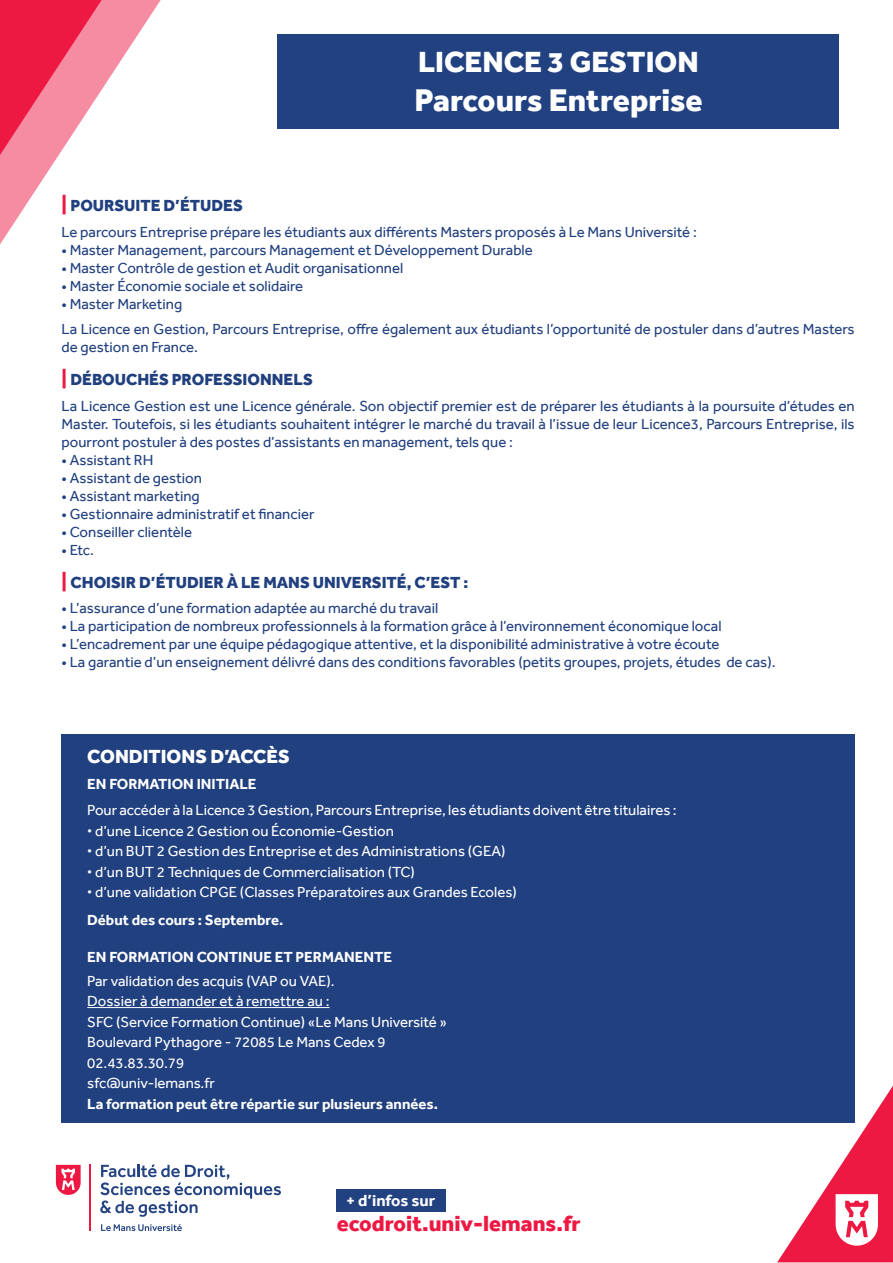
<style>
.page{position:relative;width:893px;height:1263px;background:#fff}
.page>*{position:absolute;margin:0;border:0;box-sizing:border-box;transform-origin:0 0}
.t1{font:800 32.25px "Effra";color:#fff}
.t2{font:800 30px "Effra";color:#fff}
.t3{font:800 22.5px "Effra";color:#ed1943}
.t4{font:800 19.5px "Effra";color:#fff}
.t5{font:800 16.5px "Effra";color:#21407f}
.t6{font:700 16.5px "Effra";color:#fff}
.t7{font:15px/18px "Effra";color:#21407f}
.t8{font:15px "Effra";color:#fff}
.t9{font:700 15px "Effra";color:#fff}
.s1{font-size:19.5px;color:#ed1943}
.s2{font-weight:300}
</style>
<div class="page">
<div style="left:62px;top:734px;width:793px;height:389px;background:#21407f"></div>
<hr style="left:87px;top:1007px;width:242px;height:1px;background:#fff">
<svg style="left:100px;top:1164px;width:181px;height:53px"></svg>
<hr style="left:90px;top:1165px;width:1px;height:66px;background:#ed1943">
<svg style="left:56px;top:1165px;width:25px;height:30px"></svg>
<svg style="left:101px;top:1224px;width:81px;height:7px"></svg>
<svg style="left:0;top:0;width:161px;height:244px"></svg>
<svg style="left:0;top:0;width:102px;height:155px;background:#f25b79"></svg>
<svg style="left:777px;top:1086px;width:116px;height:176px"></svg>
<div style="left:278px;top:34px;width:561px;height:94px;background:#224181"></div>
<div style="left:337px;top:1189px;width:109px;height:22px;background:#224181"></div>
<p class="t2" style="left:418px;top:44px;width:282px">LICENCE 3 GESTION</p>
<p class="t1" style="left:414px;top:81px;width:290px">Parcours Entreprise</p>
<p class="t5" style="left:62px;top:196px;width:183px"><span class="s1">|</span> POURSUITE D’ÉTUDES</p>
<p class="t7" style="left:62px;top:222px;width:637px">Le parcours Entreprise prépare les étudiants aux différents Masters proposés à Le Mans Université :</p>
<p class="t7" style="left:62px;top:240px;width:473px">• Master Management, parcours Management et Développement Durable</p>
<p class="t7" style="left:62px;top:258px;width:343px">• Master Contrôle de gestion et Audit organisationnel</p>
<p class="t7" style="left:62px;top:276px;width:243px">• Master Économie sociale et solidaire</p>
<p class="t7" style="left:62px;top:294px;width:122px">• Master Marketing</p>
<p class="t7" style="left:62px;top:320px;width:795px">La Licence en Gestion, Parcours Entreprise, offre également aux étudiants l’opportunité de postuler dans d’autres Masters de gestion en France.</p>
<p class="t5" style="left:62px;top:370px;width:253px"><span class="s1">|</span> DÉBOUCHÉS PROFESSIONNELS</p>
<p class="t7" style="left:62px;top:396px;width:795px;text-align:justify">La Licence Gestion est une Licence générale. Son objectif premier est de préparer les étudiants à la poursuite d’études en Master. Toutefois, si les étudiants souhaitent intégrer le marché du travail à l’issue de leur Licence3, Parcours Entreprise, ils pourront postuler à des postes d’assistants en management, tels que :</p>
<p class="t7" style="left:62px;top:450px;width:93px">• Assistant RH</p>
<p class="t7" style="left:62px;top:468px;width:142px">• Assistant de gestion</p>
<p class="t7" style="left:62px;top:486px;width:140px">• Assistant marketing</p>
<p class="t7" style="left:62px;top:504px;width:255px">• Gestionnaire administratif et financier</p>
<p class="t7" style="left:62px;top:522px;width:132px">• Conseiller clientèle</p>
<p class="t7" style="left:62px;top:540px;width:34px">• Etc.</p>
<p class="t5" style="left:62px;top:572px;width:408px"><span class="s1">|</span> CHOISIR D’ÉTUDIER À LE MANS UNIVERSITÉ, C’EST :</p>
<p class="t7" style="left:62px;top:599px;width:378px">• L’assurance d’une formation adaptée au marché du travail</p>
<p class="t7" style="left:62px;top:617px;width:661px">• La participation de nombreux professionnels à la formation grâce à l’environnement économique local</p>
<p class="t7" style="left:62px;top:635px;width:659px">• L’encadrement par une équipe pédagogique attentive, et la disponibilité administrative à votre écoute</p>
<p class="t7" style="left:62px;top:653px;width:715px">• La garantie d’un enseignement délivré dans des conditions favorables (petits groupes, projets, études de cas).</p>
<p class="t4" style="left:87px;top:744px;width:204px">CONDITIONS D’ACCÈS</p>
<p class="t9" style="left:87px;top:775px;width:171px">EN FORMATION INITIALE</p>
<p class="t8" style="left:87px;top:801px;width:591px">Pour accéder à la Licence 3 Gestion, Parcours Entreprise, les étudiants doivent être titulaires :</p>
<p class="t8" style="left:87px;top:822px;width:308px"><span class="s2">•</span> d’une Licence 2 Gestion ou Économie-Gestion</p>
<p class="t8" style="left:87px;top:842px;width:420px"><span class="s2">•</span> d’un BUT 2 Gestion des Entreprise et des Administrations (GEA)</p>
<p class="t8" style="left:87px;top:863px;width:329px"><span class="s2">•</span> d’un BUT 2 Techniques de Commercialisation (TC)</p>
<p class="t8" style="left:87px;top:883px;width:431px"><span class="s2">•</span> d’une validation CPGE (Classes Préparatoires aux Grandes Ecoles)</p>
<p class="t9" style="left:87px;top:911px;width:197px">Début des cours : Septembre.</p>
<p class="t9" style="left:87px;top:948px;width:307px">EN FORMATION CONTINUE ET PERMANENTE</p>
<p class="t8" style="left:87px;top:972px;width:249px">Par validation des acquis (VAP ou VAE).</p>
<p class="t8" style="left:87px;top:992px;width:244px">Dossier à demander et à remettre au :</p>
<p class="t8" style="left:87px;top:1013px;width:361px">SFC (Service Formation Continue) «Le Mans Université »</p>
<p class="t8" style="left:87px;top:1033px;width:300px">Boulevard Pythagore - 72085 Le Mans Cedex 9</p>
<p class="t8" style="left:87px;top:1054px;width:99px">02.43.83.30.79</p>
<p class="t8" style="left:87px;top:1074px;width:129px">sfc@univ-lemans.fr</p>
<p class="t9" style="left:87px;top:1095px;width:352px">La formation peut être répartie sur plusieurs années.</p>
<p class="t6" style="left:346px;top:1190px;width:91px">+ d’infos sur</p>
<p class="t3" style="left:337px;top:1210px;width:245px">ecodroit.univ-lemans.fr</p>
</div>
